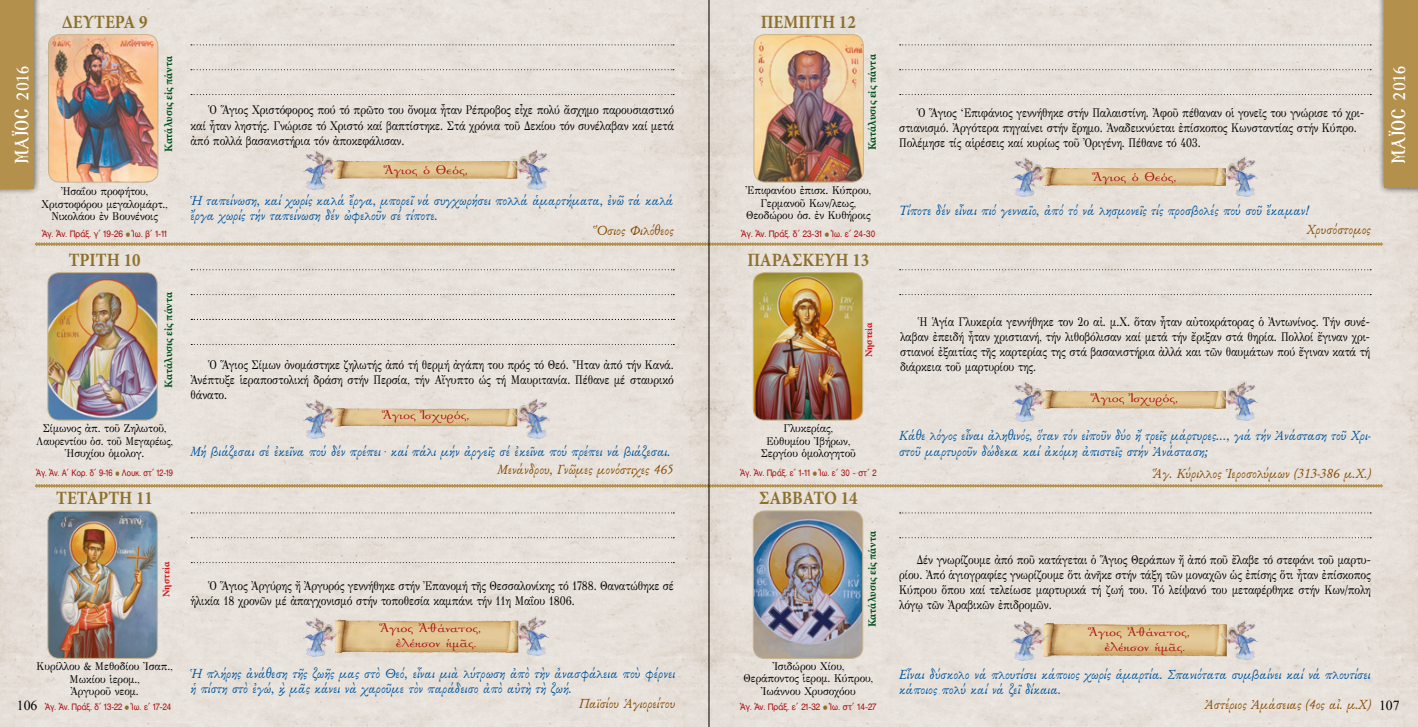
<style>
.page{position:relative;width:1418px;height:727px;background:#fff}
.page>*{position:absolute;margin:0;border:0;box-sizing:border-box;transform-origin:0 0}
.t1{font:700 21.25px "Genesis";letter-spacing:.02em;color:#fff;scale:.87 1}
.t2{font:700 18.75px "Minion Pro";color:#8d712b;scale:.9 1}
.t3{font:13.75px/15px "Alexander";color:#00559d}
.t4{font:13.75px "Alexander";color:#884b02}
.t5{font:13.75px/15px "Genesis";color:#a90d0f;text-align:right;scale:.96 1}
.t6{font:13.75px "Times New Roman";color:#000}
.t7{font:12.5px/15px "GFS Didot";color:#000;text-align:justify;scale:.83 1}
.t8{font:11.25px/12.5px "GFS Didot";color:#000;text-align:center;scale:.9 1}
.t9{font:700 11.25px "Minion Pro";letter-spacing:-.005em;color:#00521f}
.t10{font:700 10px "Minion Pro";color:#cd1316}
.t11{font:8.75px "Mg Helvetica UC Pol";color:#a90d0f;scale:.93 1}
.t12{font:8.75px "Mg Helvetica UC Pol";color:#a90d0f;scale:.89 1}
.t13{font:8.75px "Mg Helvetica UC Pol";color:#a90d0f;scale:.85 1}
.s1{color:#8d712b}
</style>
<div class="page">
<div style="left:0;top:0;width:1417px;height:726px;background:#e7e1da"></div>
<svg style="left:191px;top:512px;width:483px;height:1px"></svg>
<svg style="left:191px;top:562px;width:483px;height:1px"></svg>
<svg style="left:191px;top:537px;width:483px;height:1px"></svg>
<svg style="left:191px;top:269px;width:483px;height:1px"></svg>
<svg style="left:191px;top:294px;width:483px;height:1px"></svg>
<svg style="left:191px;top:44px;width:483px;height:1px"></svg>
<svg style="left:191px;top:94px;width:483px;height:1px"></svg>
<svg style="left:191px;top:69px;width:483px;height:1px"></svg>
<div style="left:0;top:0;width:40px;height:195px;background:#000;opacity:.75"></div>
<div style="left:0;top:0;width:34px;height:188px;background:#b3904b"></div>
<svg style="left:35px;top:243px;width:1347px;height:2px"></svg>
<svg style="left:35px;top:484px;width:1347px;height:3px"></svg>
<svg style="left:899px;top:512px;width:472px;height:1px"></svg>
<svg style="left:899px;top:537px;width:472px;height:1px"></svg>
<svg style="left:899px;top:44px;width:472px;height:1px"></svg>
<svg style="left:899px;top:94px;width:472px;height:1px"></svg>
<svg style="left:899px;top:69px;width:472px;height:1px"></svg>
<svg style="left:899px;top:269px;width:472px;height:1px"></svg>
<svg style="left:899px;top:294px;width:472px;height:1px"></svg>
<div style="left:1377px;top:0;width:40px;height:195px;background:#000;opacity:.75"></div>
<div style="left:1384px;top:0;width:33px;height:188px;background:#b3904b"></div>
<svg style="left:1214px;top:624px;width:6px;height:32px"></svg>
<svg style="left:1049px;top:623px;width:27px;height:33px"></svg>
<img style="left:1011px;top:620px;width:38px;height:39px">
<img style="left:1220px;top:619px;width:37px;height:40px">
<svg style="left:1213px;top:390px;width:7px;height:19px"></svg>
<svg style="left:1049px;top:390px;width:34px;height:18px"></svg>
<img style="left:1012px;top:381px;width:37px;height:40px">
<img style="left:1220px;top:381px;width:37px;height:39px">
<svg style="left:505px;top:620px;width:6px;height:33px"></svg>
<svg style="left:340px;top:619px;width:28px;height:33px"></svg>
<img style="left:303px;top:617px;width:37px;height:39px">
<img style="left:511px;top:616px;width:38px;height:39px">
<svg style="left:504px;top:408px;width:8px;height:18px"></svg>
<svg style="left:341px;top:408px;width:31px;height:18px"></svg>
<img style="left:303px;top:399px;width:38px;height:39px">
<img style="left:512px;top:398px;width:37px;height:40px">
<svg style="left:1213px;top:168px;width:7px;height:18px"></svg>
<svg style="left:1049px;top:168px;width:31px;height:18px"></svg>
<img style="left:1012px;top:158px;width:37px;height:39px">
<img style="left:1220px;top:157px;width:37px;height:39px">
<svg style="left:504px;top:161px;width:8px;height:18px"></svg>
<svg style="left:341px;top:161px;width:35px;height:18px"></svg>
<img style="left:303px;top:150px;width:38px;height:40px">
<img style="left:512px;top:150px;width:37px;height:39px">
<svg style="left:191px;top:319px;width:483px;height:1px"></svg>
<svg style="left:191px;top:344px;width:483px;height:1px"></svg>
<img style="left:48px;top:510px;width:109px;height:148px">
<div style="left:48px;top:510px;width:110px;height:148px;border:1px solid #c6b38b;border-radius:11px"></div>
<img style="left:48px;top:272px;width:109px;height:148px">
<div style="left:48px;top:272px;width:110px;height:148px;border:1px solid #c6b38b;border-radius:11px"></div>
<img style="left:48px;top:35px;width:110px;height:147px">
<div style="left:48px;top:34px;width:110px;height:148px;border:1px solid #c6b38b;border-radius:11px"></div>
<img style="left:753px;top:510px;width:109px;height:148px">
<div style="left:753px;top:510px;width:110px;height:148px;border:1px solid #c6b38b;border-radius:11px"></div>
<img style="left:753px;top:272px;width:109px;height:148px">
<div style="left:753px;top:272px;width:110px;height:148px;border:1px solid #c6b38b;border-radius:11px"></div>
<img style="left:754px;top:35px;width:109px;height:147px">
<div style="left:753px;top:34px;width:110px;height:148px;border:1px solid #c6b38b;border-radius:11px"></div>
<hr style="left:708px;top:0;width:1px;height:726px;background:#000">
<h2 class="t2" style="left:62px;top:9px;width:97px">ΔΕΥΤΕΡΑ 9</h2>
<h2 class="t2" style="left:760px;top:9px;width:107px">ΠΕΜΠΤΗ 12</h2>
<p class="t9" style="left:864px;top:150px;width:97px;rotate:-90deg">Κατάλυσις εἰς πάντα</p>
<p class="t9" style="left:160px;top:152px;width:97px;rotate:-90deg">Κατάλυσις εἰς πάντα</p>
<h1 class="t1" style="left:11px;top:164px;width:115px;rotate:-90deg">ΜΑΪΟΣ 2016</h1>
<h1 class="t1" style="left:1386px;top:164px;width:115px;rotate:-90deg">ΜΑΪΟΣ 2016</h1>
<p class="t7" style="left:190px;top:102px;width:584px;text-indent:18px">Ὁ Ἅγιος Χριστόφορος πού τό πρῶτο του ὄνομα ἦταν Ρέπροβος εἶχε πολύ ἄσχημο παρουσιαστικό καί ἦταν ληστής. Γνώρισε τό Χριστό καί βαπτίστηκε. Στά χρόνια τοῦ Δεκίου τόν συνέλαβαν καί μετά ἀπό πολλά βασανιστήρια τόν ἀποκεφάλισαν.</p>
<p class="t7" style="left:899px;top:105px;width:561px;text-align:left;text-indent:18px">Ὁ Ἅγιος ‘Επιφάνιος γεννήθηκε στήν Παλαιστίνη. Ἀφοῦ πέθαναν οἱ γονεῖς του γνώρισε τό χρι&shy;στιανισμό. Ἀργότερα πηγαίνει στήν ἔρημο. Ἀναδεικνύεται ἐπίσκοπος Κωνσταντίας στήν Κύπρο.<br>Πολέμησε τίς αἱρέσεις καί κυρίως τοῦ Ὀριγένη. Πέθανε τό 403.</p>
<p class="t5" style="left:384px;top:163px;width:88px">Ἅγιος ὁ Θεός,</p>
<p class="t5" style="left:1093px;top:170px;width:88px">Ἅγιος ὁ Θεός,</p>
<p class="t8" style="left:745px;top:183px;width:141px">Ἐπιφανίου ἐπισκ. Κύπρου,<br>Γερμανοῦ Κων/λεως,<br>Θεοδώρου ὁσ. ἐν Κυθήροις</p>
<p class="t8" style="left:42px;top:184px;width:141px">Ἠσαΐου προφήτου,<br>Χριστοφόρου μεγαλομάρτ.,<br>Νικολάου ἐν Βουνένοις</p>
<p class="t3" style="left:190px;top:193px;width:484px">Ἡ ταπείνωση, καί χωρίς καλά ἔργα, μπορεῖ νά συγχωρήσει πολλά ἁμαρτήματα, ἐνῶ τά καλά ἔργα χωρίς τήν ταπείνωση δέν ὠφελοῦν σέ τίποτε.</p>
<p class="t4" style="left:593px;top:222px;width:81px">Ὅσιος Φιλόθεος</p>
<p class="t3" style="left:899px;top:203px;width:411px">Τίποτε δέν εἶναι πιό γενναῖο, ἀπό τό νά λησμονεῖς τίς προσβολές πού σοῦ ἔκαμαν!</p>
<p class="t4" style="left:1306px;top:221px;width:66px">Χρυσόστομος</p>
<p class="t11" style="left:42px;top:228px;width:136px">Ἁγ. Ἀν. Πράξ. γ΄ 19-26 <span class="s1">•</span> Ἰω. β΄ 1-11</p>
<p class="t11" style="left:741px;top:228px;width:146px">Ἁγ. Ἀν. Πράξ. δ΄ 23-31 <span class="s1">•</span> Ἰω. ε΄ 24-30</p>
<h2 class="t2" style="left:69px;top:246px;width:81px">ΤΡΙΤΗ 10</h2>
<p class="t9" style="left:160px;top:387px;width:97px;rotate:-90deg">Κατάλυσις εἰς πάντα</p>
<p class="t8" style="left:36px;top:421px;width:153px">Σίμωνος ἀπ. τοῦ Ζηλωτοῦ,<br>Λαυρεντίου ὁσ. τοῦ Μεγαρέως,<br>Ἡσυχίου ὁμολογ.</p>
<p class="t13" style="left:36px;top:467px;width:162px">Ἁγ. Ἀν. Α΄ Κορ. δ΄ 9-16 <span class="s1">•</span> Λουκ. στ΄ 12-19</p>
<h2 class="t2" style="left:56px;top:484px;width:109px">ΤΕΤΑΡΤΗ 11</h2>
<p class="t7" style="left:190px;top:356px;width:583px;text-indent:18px">Ὁ Ἅγιος Σίμων ὀνομάστηκε ζηλωτής ἀπό τή θερμή ἀγάπη του πρός τό Θεό. Ἦταν ἀπό τήν Κανά.<br>Ἀνέπτυξε ἱεραποστολική δράση στήν Περσία, τήν Αἴγυπτο ώς τή Μαυριτανία. Πέθανε μέ σταυρικό θάνατο.</p>
<p class="t5" style="left:383px;top:408px;width:91px">Ἅγιος Ἰσχυρός,</p>
<p class="t3" style="left:190px;top:444px;width:481px">Μή βιάζεσαι σέ ἐκεῖνα πού δέν πρέπει· καί πάλι μήν ἀργεῖς σέ ἐκεῖνα πού πρέπει νά βιάζεσαι.</p>
<p class="t4" style="left:497px;top:460px;width:177px">Μενάνδρου, Γνῶμες μονόστιχες 465</p>
<p class="t10" style="left:159px;top:596px;width:36px;rotate:-90deg">Νηστεία</p>
<p class="t7" style="left:190px;top:576px;width:583px;text-indent:18px">Ὁ Ἅγιος Ἀργύρης ἤ Ἀργυρός γεννήθηκε στήν Ἐπανομή τῆς Θεσσαλονίκης τό 1788. Θανατώθηκε σέ ἡλικία 18 χρονῶν μέ ἀπαγχονισμό στήν τοποθεσία καμπάνι τήν 11η Μαΐου 1806.</p>
<p class="t5" style="left:380px;top:621px;width:107px">Ἅγιος Ἀθάνατος, ἐλέησον ἡμᾶς.</p>
<h2 class="t2" style="left:747px;top:246px;width:137px">ΠΑΡΑΣΚΕΥΗ 13</h2>
<p class="t10" style="left:862px;top:357px;width:36px;rotate:-90deg">Νηστεία</p>
<p class="t8" style="left:761px;top:421px;width:107px">Γλυκερίας,<br>Εὐθυμίου Ἰβήρων,<br>Σεργίου ὁμολογητοῦ</p>
<p class="t12" style="left:740px;top:467px;width:154px">Ἁγ. Ἀν. Πράξ. ε΄ 1-11 <span class="s1">•</span> Ἰω. ε΄ 30 - στ΄ 2</p>
<h2 class="t2" style="left:759px;top:484px;width:111px">ΣΑΒΒΑΤΟ 14</h2>
<p class="t9" style="left:864px;top:627px;width:97px;rotate:-90deg">Κατάλυσις εἰς πάντα</p>
<p class="t7" style="left:900px;top:313px;width:568px;text-indent:18px">Ἡ Ἁγία Γλυκερία γεννήθηκε τον 2ο αἰ. μ.Χ. ὅταν ἦταν αὐτοκράτορας ὁ Ἀντωνίνος. Τήν συνέ&shy;λαβαν ἐπειδή ἦταν χριστιανή, τήν λιθοβόλισαν καί μετά τήν ἔριξαν στά θηρία. Πολλοί ἔγιναν χρι&shy;στιανοί ἐξαιτίας τῆς καρτερίας της στά βασανιστήρια ἀλλά και τῶν θαυμάτων πού ἔγιναν κατά τή διάρκεια τοῦ μαρτυρίου της.</p>
<p class="t5" style="left:1091px;top:391px;width:91px">Ἅγιος Ἰσχυρός,</p>
<p class="t3" style="left:899px;top:427px;width:473px;line-height:16.2px">Κάθε λόγος εἶναι ἀληθινός, ὅταν τόν εἰποῦν δύο ἤ τρεῖς μάρτυρες…, γιά τήν Ἀνάσταση τοῦ Χρι&shy;στοῦ μαρτυροῦν δώδεκα καί ἀκόμη ἀπιστεῖς στήν Ἀνάσταση;</p>
<p class="t4" style="left:1153px;top:465px;width:219px">Ἅγ. Κύριλλος Ἱεροσολύμων (313-386 μ.Χ.)</p>
<p class="t7" style="left:899px;top:551px;width:570px;text-indent:18px">Δέν γνωρίζουμε ἀπό ποῦ κατάγεται ὁ Ἅγιος Θεράπων ἤ ἀπό ποῦ ἔλαβε τό στεφάνι τοῦ μαρτυ&shy;ρίου. Ἀπό ἁγιογραφίες γνωρίζουμε ὅτι ἀνῆκε στήν τάξη τῶν μοναχῶν ὡς ἐπίσης ὅτι ἦταν ἐπίσκοπος Κύπρου ὅπου καί τελείωσε μαρτυρικά τή ζωή του. Τό λείψανό του μεταφέρθηκε στήν Κων/πολη λόγῳ τῶν Ἀραβικῶν ἐπιδρομῶν.</p>
<p class="t5" style="left:1088px;top:625px;width:107px">Ἅγιος Ἀθάνατος, ἐλέησον ἡμᾶς.</p>
<p class="t8" style="left:743px;top:658px;width:145px">Ἰσιδώρου Χίου,<br>Θεράποντος ἱερομ. Κύπρου,<br>Ἰωάννου Χρυσοχόου</p>
<p class="t8" style="left:37px;top:659px;width:153px">Κυρίλλου &amp; Μεθοδίου Ἰσαπ.,<br>Μωκίου ἱερομ.,<br>Ἀργυροῦ νεομ.</p>
<p class="t3" style="left:190px;top:666px;width:486px">Ἡ πλήρης ἀνάθεση τῆς ζωῆς μας στὸ Θεό, εἶναι μιὰ λύτρωση ἀπὸ τὴν ἀνασφάλεια ποὺ φέρνει ἡ πίστη στὸ ἐγώ, καὶ μᾶς κάνει νὰ χαροῦμε τὸν παράδεισο ἀπὸ αὐτὴ τὴ ζωή.</p>
<p class="t4" style="left:579px;top:694px;width:98px">Παϊσίου Ἁγιορείτου</p>
<p class="t3" style="left:899px;top:667px;width:473px">Εἶναι δύσκολο νά πλουτίσει κάποιος χωρίς ἁμαρτία. Σπανιότατα συμβαίνει καί νά πλουτίσει κάποιος πολύ καί νά ζεῖ δίκαια.</p>
<p class="t4" style="left:1204px;top:695px;width:167px">Ἀστέριος Ἀμάσειας (4ος αἰ. μ.Χ)</p>
<p class="t6" style="left:17px;top:695px;width:22px">106</p>
<p class="t6" style="left:1378px;top:695px;width:22px">107</p>
<p class="t12" style="left:45px;top:701px;width:143px">Ἁγ. Ἀν. Πράξ. δ΄ 13-22 <span class="s1">•</span> Ἰω. ε΄ 17-24</p>
<p class="t11" style="left:740px;top:701px;width:148px">Ἁγ. Ἀν. Πράξ. ε΄ 21-32 <span class="s1">•</span> Ἰω. στ΄ 14-27</p>
</div>
